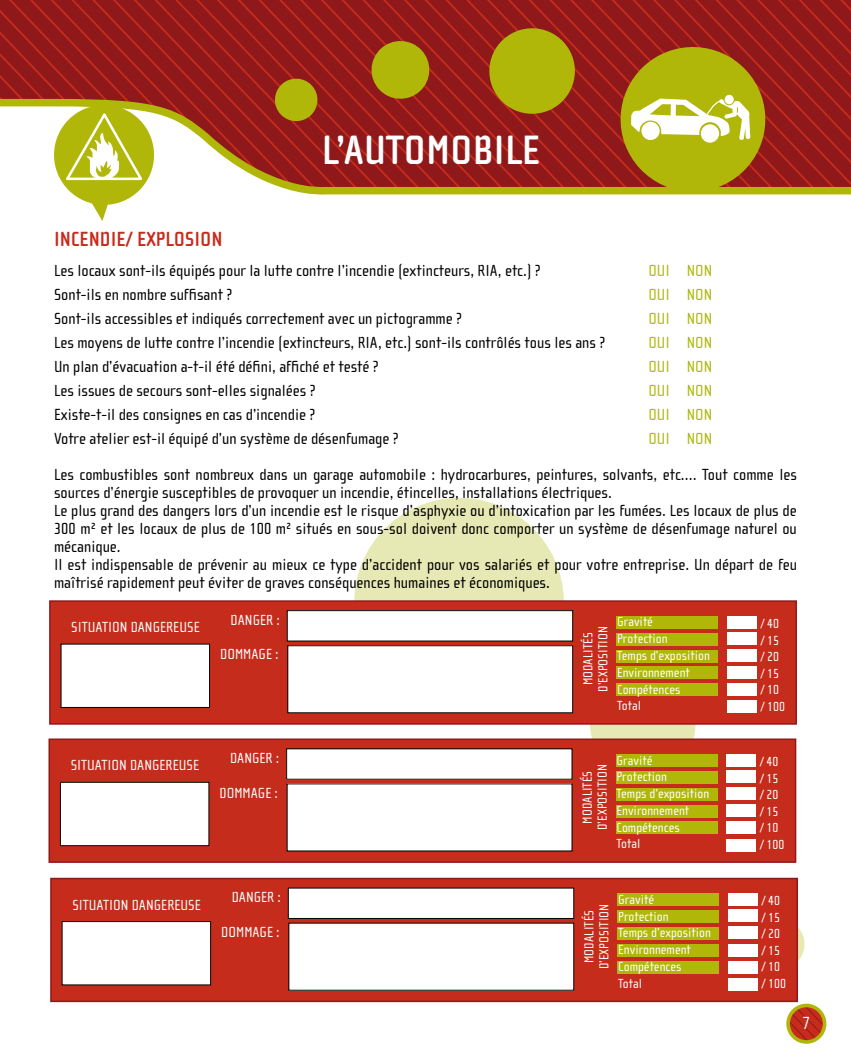
<style>
.page{position:relative;width:851px;height:1063px;background:#fff}
.page>*{position:absolute;margin:0;border:0;box-sizing:border-box;transform-origin:0 0}
.t1{font:700 42px "Cholla Sans";color:#fff}
.t2{font:700 21px "Cholla Sans";color:#c62c1c}
.t3{font:18px "Cholla Sans";color:#fff}
.t4{font:16.5px/18px "Cholla Sans";color:#000}
.t5{font:16.5px "Cholla Sans";color:#b0b708}
.t6{font:15px "Cholla Sans";color:#fff}
.t7{font:13.5px/16.8px "Cholla Sans";color:#fff}
</style>
<div class="page">
<svg style="left:789px;top:1005px;width:35px;height:37px"></svg>
<div style="left:786px;top:1004px;width:40px;height:40px;border:4px solid #b0b708;border-radius:50%"></div>
<svg style="left:0;top:0;width:850px;height:195px;background:#a13830"></svg>
<svg style="left:484px;top:24px;width:95px;height:94px;background:#a67f0e"></svg>
<svg style="left:368px;top:38px;width:64px;height:64px;background:#a67e0e"></svg>
<svg style="left:272px;top:76px;width:48px;height:47px;background:#a57c0e"></svg>
<svg style="left:612px;top:39px;width:161px;height:156px;background:#b1902a"></svg>
<svg style="left:354px;top:497px;width:210px;height:103px;fill:#e7e9b5"></svg>
<svg style="left:587px;top:725px;width:110px;height:14px;background:#e5e2b3"></svg>
<svg style="left:797px;top:918px;width:8px;height:52px"></svg>
<div style="left:54px;top:105px;width:100px;height:100px;background:#b0b708;border-radius:50%"></div>
<svg style="left:64px;top:111px;width:80px;height:110px"></svg>
<div style="left:48px;top:739px;width:748px;height:124px;background:#c62c1c;border:2px solid #8f181a"></div>
<div style="left:60px;top:782px;width:149px;height:64px;background:#fff"></div>
<div style="left:60px;top:782px;width:149px;height:64px;border:1px solid #000"></div>
<div style="left:286px;top:749px;width:286px;height:30px;background:#fff"></div>
<div style="left:287px;top:784px;width:285px;height:67px;background:#fff"></div>
<div style="left:726px;top:754px;width:29px;height:13px;background:#fff"></div>
<div style="left:726px;top:770px;width:29px;height:13px;background:#fff"></div>
<div style="left:726px;top:787px;width:29px;height:13px;background:#fff"></div>
<div style="left:726px;top:804px;width:29px;height:13px;background:#fff"></div>
<div style="left:726px;top:822px;width:29px;height:12px;background:#fff"></div>
<div style="left:726px;top:839px;width:29px;height:13px;background:#fff"></div>
<div style="left:615px;top:754px;width:102px;height:13px;background:#b0b708"></div>
<div style="left:615px;top:771px;width:102px;height:13px;background:#b0b708"></div>
<div style="left:615px;top:788px;width:102px;height:13px;background:#b0b708"></div>
<div style="left:615px;top:805px;width:102px;height:12px;background:#b0b708"></div>
<div style="left:615px;top:821px;width:102px;height:13px;background:#b0b708"></div>
<div style="left:49px;top:600px;width:747px;height:125px;background:#c62c1c;border:2px solid #8f181a"></div>
<div style="left:61px;top:644px;width:148px;height:63px;background:#fff"></div>
<div style="left:61px;top:644px;width:149px;height:64px;border:1px solid #000"></div>
<div style="left:287px;top:611px;width:285px;height:30px;background:#fff"></div>
<div style="left:287px;top:610px;width:286px;height:31px;border:1px solid #000"></div>
<div style="left:288px;top:646px;width:284px;height:67px;background:#fff"></div>
<div style="left:287px;top:645px;width:286px;height:68px;border:1px solid #000"></div>
<div style="left:727px;top:616px;width:29px;height:13px;background:#fff"></div>
<div style="left:727px;top:632px;width:29px;height:13px;background:#fff"></div>
<div style="left:727px;top:649px;width:29px;height:13px;background:#fff"></div>
<div style="left:727px;top:666px;width:29px;height:13px;background:#fff"></div>
<div style="left:727px;top:683px;width:29px;height:13px;background:#fff"></div>
<div style="left:727px;top:700px;width:29px;height:13px;background:#fff"></div>
<div style="left:616px;top:616px;width:102px;height:13px;background:#b0b708"></div>
<div style="left:616px;top:633px;width:102px;height:13px;background:#b0b708"></div>
<div style="left:616px;top:650px;width:102px;height:12px;background:#b0b708"></div>
<div style="left:616px;top:666px;width:102px;height:13px;background:#b0b708"></div>
<div style="left:616px;top:683px;width:102px;height:13px;background:#b0b708"></div>
<div style="left:50px;top:878px;width:747px;height:124px;background:#c62c1c;border:2px solid #8f181a"></div>
<div style="left:62px;top:922px;width:148px;height:63px;background:#fff"></div>
<div style="left:62px;top:921px;width:149px;height:64px;border:1px solid #000"></div>
<div style="left:288px;top:888px;width:285px;height:30px;background:#fff"></div>
<div style="left:288px;top:888px;width:286px;height:31px;border:1px solid #000"></div>
<div style="left:289px;top:923px;width:284px;height:67px;background:#fff"></div>
<div style="left:728px;top:893px;width:29px;height:13px;background:#fff"></div>
<div style="left:728px;top:909px;width:29px;height:13px;background:#fff"></div>
<div style="left:728px;top:927px;width:29px;height:12px;background:#fff"></div>
<div style="left:728px;top:944px;width:29px;height:13px;background:#fff"></div>
<div style="left:728px;top:961px;width:29px;height:13px;background:#fff"></div>
<div style="left:728px;top:978px;width:29px;height:13px;background:#fff"></div>
<div style="left:617px;top:893px;width:102px;height:13px;background:#b0b708"></div>
<div style="left:617px;top:910px;width:102px;height:13px;background:#b0b708"></div>
<div style="left:617px;top:927px;width:102px;height:13px;background:#b0b708"></div>
<div style="left:617px;top:944px;width:102px;height:13px;background:#b0b708"></div>
<div style="left:617px;top:961px;width:102px;height:13px;background:#b0b708"></div>
<h1 class="t1" style="left:322px;top:127px;width:220px">L’AUTOMOBILE</h1>
<p class="t2" style="left:54px;top:227px;width:36px">INCENDIE</p>
<p class="t2" style="left:126px;top:227px;width:41px">/ EXPLOSION</p>
<p class="t4" style="left:54px;top:262px;width:488px">Les locaux sont-ils équipés pour la lutte contre l’incendie (extincteurs, RIA, etc.) ?</p>
<p class="t5" style="left:648px;top:261px;width:65px">OUI NON</p>
<p class="t4" style="left:54px;top:286px;width:180px">Sont-ils en nombre suffisant ?</p>
<p class="t5" style="left:648px;top:285px;width:65px">OUI NON</p>
<p class="t4" style="left:54px;top:310px;width:409px">Sont-ils accessibles et indiqués correctement avec un pictogramme ?</p>
<p class="t5" style="left:648px;top:309px;width:65px">OUI NON</p>
<p class="t4" style="left:54px;top:334px;width:552px">Les moyens de lutte contre l’incendie (extincteurs, RIA, etc.) sont-ils contrôlés tous les ans ?</p>
<p class="t5" style="left:648px;top:333px;width:65px">OUI NON</p>
<p class="t4" style="left:54px;top:358px;width:326px">Un plan d’évacuation a-t-il été défini, affiché et testé ?</p>
<p class="t5" style="left:648px;top:357px;width:65px">OUI NON</p>
<p class="t4" style="left:54px;top:382px;width:263px">Les issues de secours sont-elles signalées ?</p>
<p class="t5" style="left:648px;top:381px;width:65px">OUI NON</p>
<p class="t4" style="left:54px;top:406px;width:263px">Existe-t-il des consignes en cas d’incendie ?</p>
<p class="t5" style="left:648px;top:405px;width:65px">OUI NON</p>
<p class="t4" style="left:54px;top:430px;width:346px">Votre atelier est-il équipé d’un système de désenfumage ?</p>
<p class="t5" style="left:648px;top:429px;width:65px">OUI NON</p>
<p class="t4" style="left:54px;top:466px;width:744px">Les combustibles sont nombreux dans un garage automobile : hydrocarbures, peintures, solvants, etc.… Tout comme les sources d’énergie susceptibles de provoquer un incendie, étincelles, installations électriques.<br>Le plus grand des dangers lors d’un incendie est le risque d’asphyxie ou d’intoxication par les fumées. Les locaux de plus de 300 m² et les locaux de plus de 100 m² situés en sous-sol doivent donc comporter un système de désenfumage naturel ou mécanique.<br>Il est indispensable de prévenir au mieux ce type d’accident pour vos salariés et pour votre entreprise. Un départ de feu maîtrisé rapidement peut éviter de graves conséquences humaines et économiques.</p>
<p class="t6" style="left:71px;top:619px;width:130px">SITUATION DANGEREUSE</p>
<p class="t6" style="left:230px;top:611px;width:51px">DANGER :</p>
<p class="t6" style="left:220px;top:646px;width:60px">DOMMAGE :</p>
<p class="t7" style="left:580px;top:692px;width:67px;line-height:15px;text-align:center;rotate:-90deg">MODALITÉS<br>D’EXPOSITION</p>
<p class="t7" style="left:617px;top:614px;width:94px">Gravité<br>Protection<br>Temps d’exposition<br>Environnement<br>Compétences<br>Total</p>
<p class="t7" style="left:760px;top:616px;width:26px">/ 40 / 15 / 20 / 15 / 10 / 100</p>
<p class="t6" style="left:71px;top:757px;width:130px">SITUATION DANGEREUSE</p>
<p class="t6" style="left:230px;top:750px;width:51px">DANGER :</p>
<p class="t6" style="left:219px;top:784px;width:60px">DOMMAGE :</p>
<p class="t7" style="left:580px;top:830px;width:67px;line-height:15px;text-align:center;rotate:-90deg">MODALITÉS<br>D’EXPOSITION</p>
<p class="t7" style="left:616px;top:752px;width:94px">Gravité<br>Protection<br>Temps d’exposition<br>Environnement<br>Compétences<br>Total</p>
<p class="t7" style="left:760px;top:754px;width:26px">/ 40 / 15 / 20 / 15 / 10 / 100</p>
<p class="t6" style="left:72px;top:896px;width:130px">SITUATION DANGEREUSE</p>
<p class="t6" style="left:232px;top:889px;width:51px">DANGER :</p>
<p class="t6" style="left:221px;top:924px;width:60px">DOMMAGE :</p>
<p class="t7" style="left:581px;top:969px;width:67px;line-height:15px;text-align:center;rotate:-90deg">MODALITÉS<br>D’EXPOSITION</p>
<p class="t7" style="left:618px;top:891px;width:94px">Gravité<br>Protection<br>Temps d’exposition<br>Environnement<br>Compétences<br>Total</p>
<p class="t7" style="left:761px;top:893px;width:26px">/ 40 / 15 / 20 / 15 / 10 / 100</p>
<p class="t3" style="left:802px;top:1014px;width:9px">7</p>
</div>
